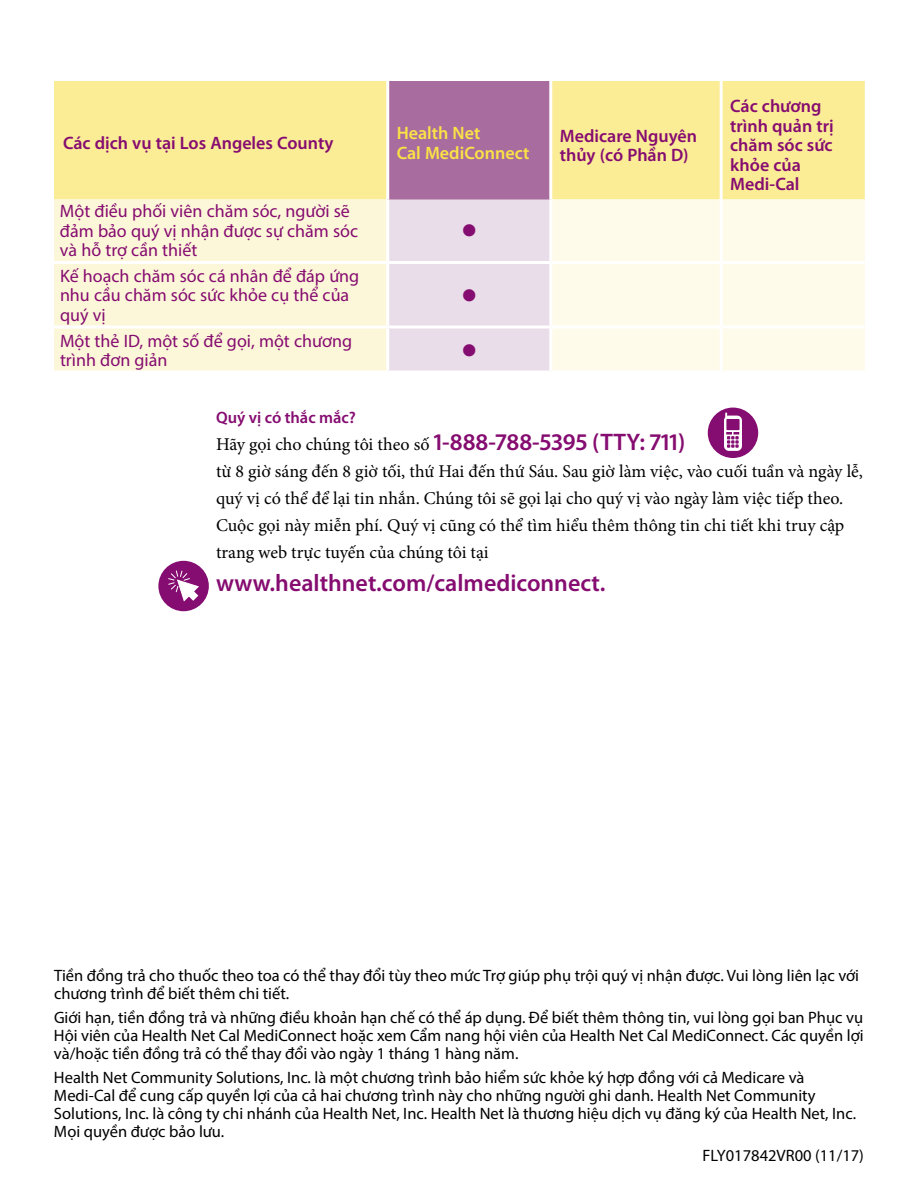
<style>
.page{position:relative;width:918px;height:1188px;background:#fff}
.page>*{position:absolute;margin:0;border:0;box-sizing:border-box;transform-origin:0 0}
.t1{font:600 24px "Myriad Pro";color:#850c70}
.t2{font:21px "Wingdings";color:#850c70}
.t3{font:18px/27px "Minion Pro";color:#000}
.t4{font:18px/19.5px "Myriad Pro";color:#850c70}
.t5{font:600 18px/19.5px "Myriad Pro";color:#850c70}
.t6{font:600 18px/19.5px "Myriad Pro";color:#f9e346}
.t7{font:16.5px/18px "Myriad Pro";color:#000}
.t8{font:600 16.5px "Myriad Pro";color:#850c70}
.s1{font-family:"Myriad Pro";font-weight:600;font-size:24px;color:#850c70}
</style>
<div class="page">
<div style="left:54px;top:81px;width:811px;height:119px;background:#fbec96"></div>
<div style="left:388px;top:81px;width:163px;height:119px;background:#a96c9e"></div>
<div style="left:54px;top:200px;width:332px;height:170px;background:#fdf7da"></div>
<div style="left:389px;top:200px;width:160px;height:170px;background:#e9dde9"></div>
<div style="left:552px;top:200px;width:313px;height:170px;background:#fefbeb"></div>
<hr style="left:386px;top:81px;width:3px;height:119px;background:#fff">
<hr style="left:549px;top:81px;width:3px;height:119px;background:#fff">
<hr style="left:720px;top:81px;width:3px;height:119px;background:#fff">
<hr style="left:720px;top:200px;width:3px;height:61px;background:#fff">
<hr style="left:720px;top:264px;width:3px;height:62px;background:#fff">
<hr style="left:720px;top:328px;width:3px;height:42px;background:#fff">
<hr style="left:54px;top:261px;width:334px;height:3px;background:#fff">
<hr style="left:388px;top:261px;width:163px;height:3px;background:#fff">
<hr style="left:551px;top:261px;width:170px;height:3px;background:#fff">
<hr style="left:721px;top:261px;width:144px;height:3px;background:#fff">
<hr style="left:54px;top:326px;width:334px;height:2px;background:#fff">
<hr style="left:388px;top:326px;width:163px;height:2px;background:#fff">
<hr style="left:551px;top:326px;width:170px;height:2px;background:#fff">
<hr style="left:721px;top:326px;width:144px;height:2px;background:#fff">
<svg style="left:54px;top:370px;width:333px;height:1px"></svg>
<svg style="left:389px;top:370px;width:161px;height:1px"></svg>
<div style="left:708px;top:408px;width:50px;height:50px;background:#850c70;border-radius:50%"></div>
<svg style="left:724px;top:413px;width:18px;height:38px"></svg>
<div style="left:158px;top:561px;width:51px;height:50px;background:#850c70;border-radius:50%"></div>
<svg style="left:168px;top:570px;width:31px;height:32px"></svg>
<p class="t5" style="left:63px;top:133px;width:272px">Các dịch vụ tại Los Angeles County</p>
<p class="t6" style="left:397px;top:123px;width:134px">Health Net<br>Cal MediConnect</p>
<p class="t5" style="left:560px;top:125px;width:139px">Medicare Nguyên thủy (có Phần D)</p>
<p class="t4" style="left:60px;top:201px;width:300px">Một điều phối viên chăm sóc, người sẽ đảm bảo quý vị nhậ n được sự chăm sóc và hỗ trợ cần thiết</p>
<p class="t4" style="left:60px;top:266px;width:301px">Kế hoạch chăm sóc cá nhân để đáp ứng nhu cầu chăm sóc sức khỏe cụ thể của quý vị</p>
<p class="t2" style="left:461px;top:219px;width:17px">●</p>
<p class="t2" style="left:461px;top:284px;width:17px">●</p>
<p class="t4" style="left:60px;top:330px;width:294px">Một thẻ ID, một số để gọi, một chương trình đơn giản</p>
<p class="t2" style="left:461px;top:339px;width:17px">●</p>
<p class="t5" style="left:730px;top:96px;width:105px">Các chương trình quản trị chăm sóc sức khỏe của<br>Medi-Cal</p>
<p class="t8" style="left:216px;top:407px;width:142px">Quý vị có thắc mắc?</p>
<p class="t3" style="left:216px;top:431px;width:648px">Hãy gọi cho chúng tôi theo số <span class="s1">1-888-788-5395 (TTY: 711)<br></span>từ 8 giờ sáng đến 8 giờ tối, thứ Hai đến thứ Sáu. Sau giờ làm việc, vào cuối tuần và ngày lễ, quý vị có thể để lại tin nhắn. Chúng tôi sẽ gọi lại cho quý vị vào ngày làm việc tiếp theo.<br>Cuộc gọi này miễn phí. Quý vị cũng có thể tìm hiểu thêm thông tin chi tiết khi truy cập trang web trực tuyến của chúng tôi tại</p>
<h1 class="t1" style="left:216px;top:568px;width:391px">www.healthnet.com/calmediconnect.</h1>
<p class="t7" style="left:54px;top:966px;width:807px">Tiền đồng trả cho thuốc theo toa có thể thay đổi tùy theo mức Trợ giúp phụ trội quý vị nhậ n được. Vui lòng liên lạc với chương trình để biết thêm chi tiết.</p>
<p class="t7" style="left:54px;top:1008px;width:811px">Giới hạn, tiền đồng trả và những điều khoản hạn chế có thể áp dụng. Để biết thêm thông tin, vui lòng gọi ban Phục vụ<br>Hội viên của Health Net Cal MediConnect hoặc xem Cẩm nang hội viên của Health Net Cal MediConnect. Các quyền lợi và/hoặc tiền đồng trả có thể thay đổi vào ngày 1 tháng 1 hàng năm.</p>
<p class="t7" style="left:54px;top:1068px;width:804px">Health Net Community Solutions, Inc. là một chương trình bảo hiểm sức khỏe ký hợp đồng với cả Medicare và Medi-Cal để cung cấp quyền lợi của cả hai chương trình này cho những người ghi danh. Health Net Community Solutions, Inc. là công ty chi nhánh của Health Net, Inc. Health Net là thương hiệu dịch vụ đăng ký của Health Net, Inc.<br>Mọi quyền được bảo lưu.</p>
<p class="t7" style="left:702px;top:1146px;width:163px">FLY017842VR00 (11/17)</p>
</div>
